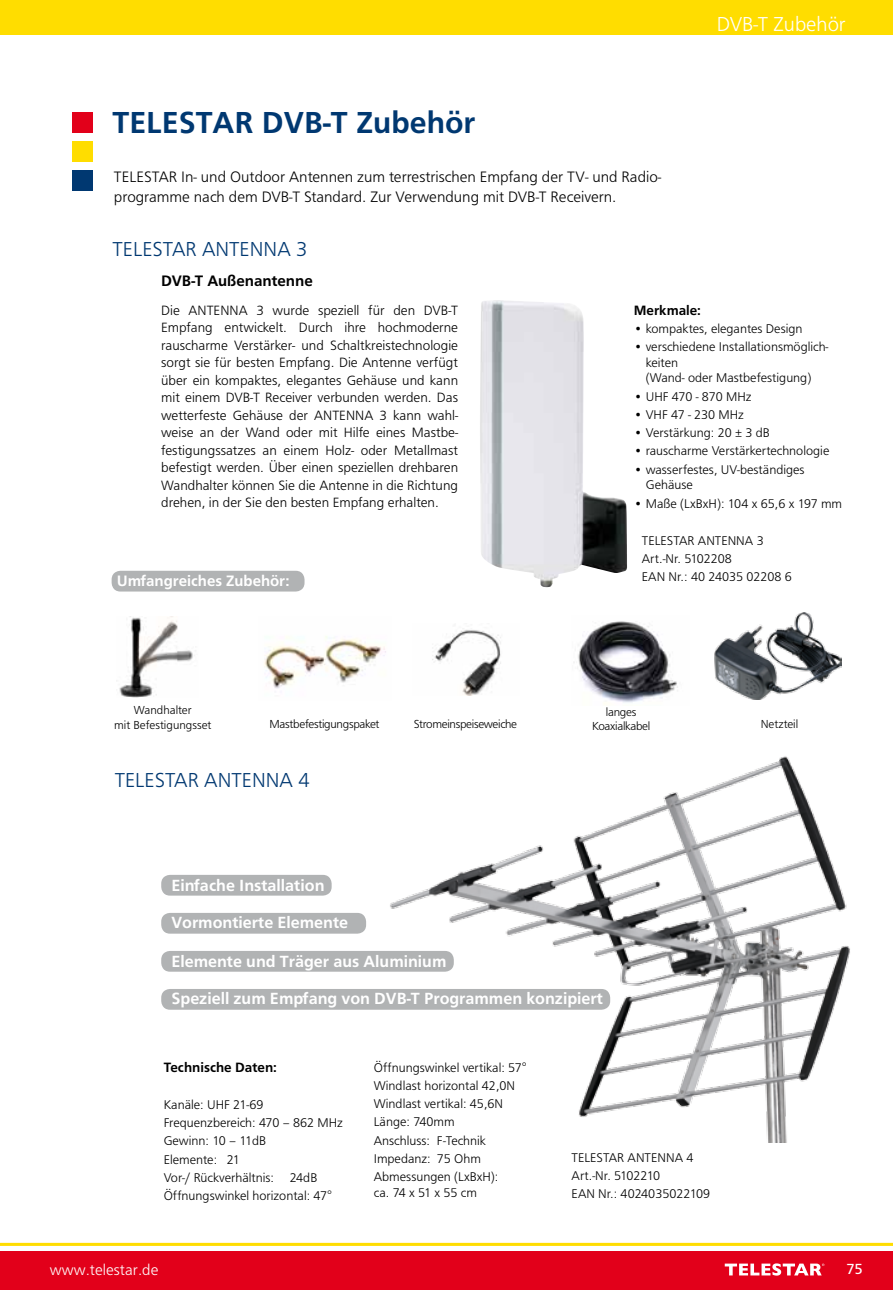
<style>
.page{position:relative;width:893px;height:1290px;background:#fff}
.page>*{position:absolute;margin:0;border:0;box-sizing:border-box;transform-origin:0 0}
.t1{font:700 31.5px "Front Page";color:#003871}
.t2{font:300 21px "Front Page";color:#003871}
.t3{font:300 21px "Front Page";color:#fff}
.t4{font:700 16.8px "Front Page";color:#fff}
.t5{font:300 15.75px/19.2px "Front Page";color:#000}
.t6{font:700 15.75px "Front Page";color:#000}
.t7{font:300 15.75px "Front Page";color:#fff}
.t8{font:700 15.58px "Front Page";color:#fff}
.t9{font:15.22px "Front Page";color:#fff}
.t10{font:300 14px/17.5px "Front Page";color:#000;text-align:justify}
.t11{font:700 14px "Front Page";color:#000}
.t12{font:300 13.12px/18.2px "Front Page";color:#000}
.t13{font:300 12.08px/14.5px "Front Page";letter-spacing:-.025em;color:#000;text-align:center}
.t14{font:300 12.08px/14.5px "Front Page";color:#000;text-align:center}
</style>
<div class="page">
<div style="left:0;top:1251px;width:893px;height:39px;background:#e2001a"></div>
<div style="left:0;top:0;width:893px;height:35px;background:#fd0"></div>
<svg style="left:725px;top:1263px;width:99px;height:12px"></svg>
<hr style="left:0;top:1243px;width:893px;height:3px;background:#fd0">
<div style="left:161px;top:875px;width:171px;height:20px;background:#b1b3b4;border-radius:9px"></div>
<img style="left:119px;top:616px;width:74px;height:82px">
<img style="left:264px;top:636px;width:122px;height:53px">
<img style="left:432px;top:630px;width:69px;height:65px">
<img style="left:573px;top:621px;width:105px;height:84px">
<img style="left:714px;top:612px;width:128px;height:87px">
<img style="left:480px;top:300px;width:147px;height:287px">
<img style="left:390px;top:756px;width:460px;height:386px">
<div style="left:161px;top:913px;width:205px;height:20px;background:#b1b3b4;border-radius:9px"></div>
<div style="left:161px;top:951px;width:293px;height:21px;background:#b1b3b4;border-radius:9px"></div>
<div style="left:161px;top:989px;width:449px;height:21px;background:#b1b3b4;border-radius:9px"></div>
<div style="left:73px;top:112px;width:20px;height:20px;background:#e2001a"></div>
<div style="left:73px;top:171px;width:20px;height:20px;background:#003871"></div>
<div style="left:73px;top:142px;width:20px;height:20px;background:#fd0"></div>
<div style="left:112px;top:571px;width:193px;height:20px;background:#b1b3b4;border-radius:9px"></div>
<h1 class="t1" style="left:112px;top:105px;width:364px">TELESTAR DVB-T Zubehör</h1>
<p class="t5" style="left:114px;top:168px;width:549px">TELESTAR In- und Outdoor Antennen zum terrestrischen Empfang der TV- und Radio&shy;programme nach dem DVB-T Standard. Zur Verwendung mit DVB-T Receivern.</p>
<h2 class="t2" style="left:113px;top:237px;width:196px">TELESTAR ANTENNA 3</h2>
<h2 class="t3" style="left:717px;top:12px;width:130px">DVB-T Zubehör</h2>
<p class="t6" style="left:161px;top:272px;width:153px">DVB-T Außenantenne</p>
<p class="t10" style="left:161px;top:301px;width:298px">Die ANTENNA 3 wurde speziell für den DVB-T Empfang entwickelt. Durch ihre hochmoderne rauscharme Verstärker- und Schaltkreistechnologie sorgt sie für besten Empfang. Die Antenne verfügt über ein kompaktes, elegantes Gehäuse und kann mit einem DVB-T Receiver verbunden werden. Das wetterfeste Gehäuse der ANTENNA 3 kann wahl&shy;weise an der Wand oder mit Hilfe eines Mastbe&shy;festigungssatzes an einem Holz- oder Metallmast befestigt werden. Über einen speziellen drehbaren Wandhalter können Sie die Antenne in die Richtung drehen, in der Sie den besten Empfang erhalten.</p>
<p class="t11" style="left:634px;top:302px;width:69px">Merkmale:</p>
<p class="t12" style="left:634px;top:319px;width:170px">• kompaktes, elegantes Design</p>
<p class="t12" style="left:646px;top:339px;width:184px;line-height:15.8px;text-indent:-12px">• verschiedene Installationsmöglich&shy;keiten<br>(Wand- oder Mastbefestigung)</p>
<p class="t12" style="left:634px;top:387px;width:119px">• UHF 470 - 870 MHz</p>
<p class="t12" style="left:634px;top:406px;width:112px">• VHF 47 - 230 MHz</p>
<p class="t12" style="left:634px;top:424px;width:138px">• Verstärkung: 20 ± 3 dB</p>
<p class="t12" style="left:634px;top:442px;width:197px">• rauscharme Verstärkertechnologie</p>
<p class="t12" style="left:646px;top:461px;width:160px;line-height:15.8px;text-indent:-12px">• wasserfestes, UV-beständiges<br>Gehäuse</p>
<p class="t12" style="left:634px;top:494px;width:210px">• Maße (LxBxH): 104 x 65,6 x 197 mm</p>
<p class="t8" style="left:117px;top:572px;width:174px">Umfangreiches Zubehör:</p>
<p class="t14" style="left:114px;top:703px;width:99px">Wandhalter<br>mit Befestigungsset</p>
<p class="t13" style="left:270px;top:717px;width:111px">Mastbefestigungspaket</p>
<p class="t13" style="left:414px;top:717px;width:105px">Stromeinspeiseweiche</p>
<h2 class="t2" style="left:115px;top:768px;width:196px">TELESTAR ANTENNA 4</h2>
<p class="t4" style="left:171px;top:876px;width:155px">Einfache Installation</p>
<p class="t4" style="left:171px;top:913px;width:178px">Vormontierte Elemente</p>
<p class="t4" style="left:171px;top:951px;width:276px">Elemente und Träger aus Aluminium</p>
<p class="t12" style="left:642px;top:531px;width:152px">TELESTAR ANTENNA 3<br>Art.-Nr. 5102208<br>EAN Nr.: 40 24035 02208 6</p>
<p class="t13" style="left:592px;top:704px;width:60px">langes<br>Koaxialkabel</p>
<p class="t14" style="left:761px;top:717px;width:39px">Netzteil</p>
<p class="t4" style="left:171px;top:988px;width:433px">Speziell zum Empfang von DVB-T Programmen konzipiert</p>
<p class="t11" style="left:164px;top:1059px;width:115px">Technische Daten:</p>
<p class="t12" style="left:164px;top:1095px;width:181px">Kanäle: UHF 21-69<br>Frequenzbereich: 470 – 862 MHz<br>Gewinn: 10 – 11dB<br>Elemente: 21<br>Vor-/ Rückverhältnis: 24dB<br>Öffnungswinkel horizontal: 47°</p>
<p class="t12" style="left:374px;top:1058px;width:155px">Öffnungswinkel vertikal: 57°<br>Windlast horizontal 42,0N<br>Windlast vertikal: 45,6N<br>Länge: 740mm<br>Anschluss: F-Technik<br>Impedanz: 75 Ohm<br>Abmessungen (LxBxH):</p>
<p class="t12" style="left:374px;top:1183px;width:105px">ca. 74 x 51 x 55 cm</p>
<p class="t12" style="left:572px;top:1148px;width:140px">TELESTAR ANTENNA 4<br>Art.-Nr. 5102210<br>EAN Nr.: 4024035022109</p>
<p class="t7" style="left:50px;top:1260px;width:110px">www.telestar.de</p>
<p class="t9" style="left:846px;top:1260px;width:18px">75</p>
</div>
